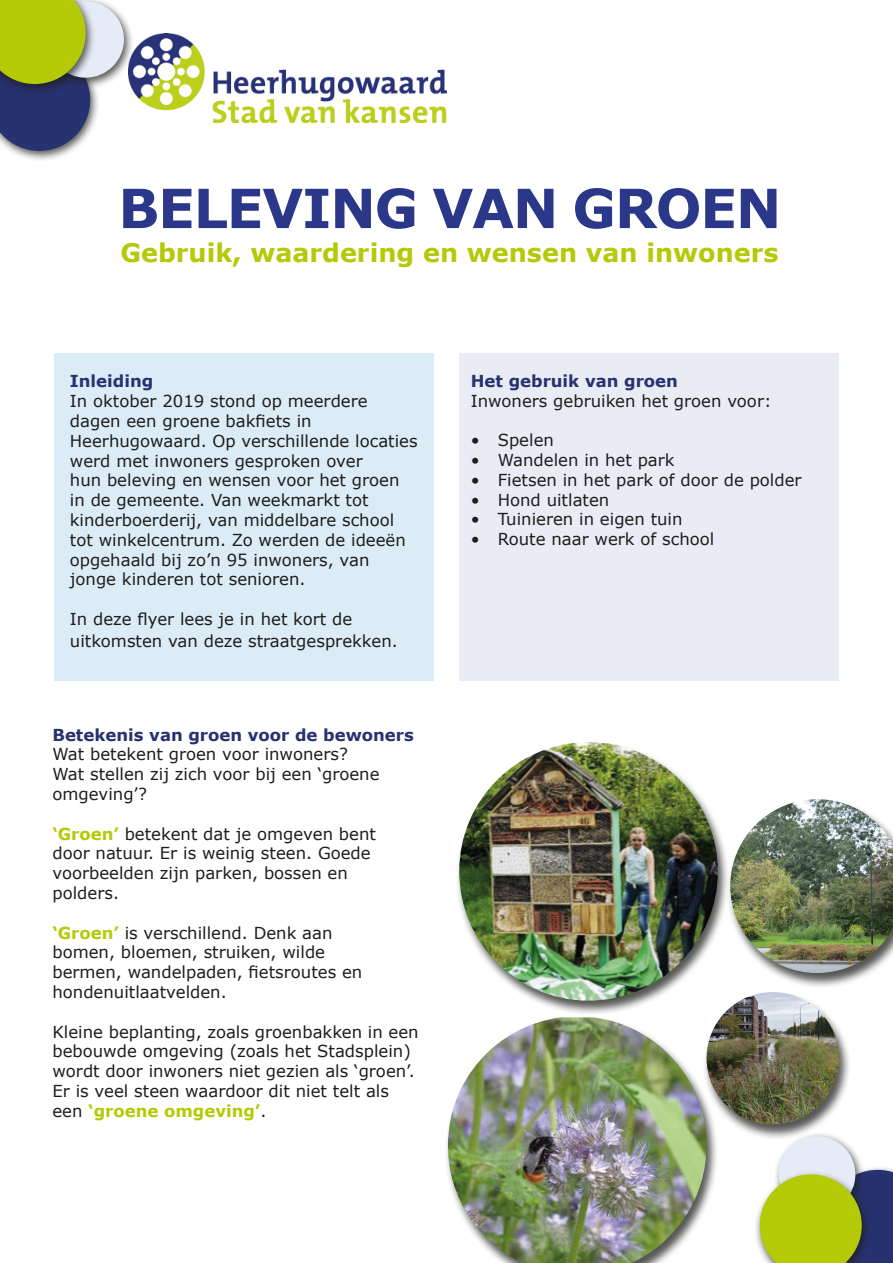
<style>
.page{position:relative;width:893px;height:1263px;background:#fff}
.page>*{position:absolute;margin:0;border:0;box-sizing:border-box;transform-origin:0 0}
.t1{font:700 54px "Verdana";letter-spacing:-.025em;color:#2b3889}
.t2{font:700 25.5px "Verdana";color:#b4ca07}
.t3{font:16.5px/19.8px "Verdana";color:#1d1d1b}
.t4{font:700 16.5px "Verdana";color:#273270}
.s1{font-weight:700;color:#b4ca07}
</style>
<div class="page">
<div style="left:0;top:44px;width:100px;height:119px;background:#1d1d1b;opacity:.75"></div>
<div style="left:459px;top:353px;width:380px;height:327px;background:#e9ecf4"></div>
<div style="left:54px;top:353px;width:380px;height:327px;background:#dcecf7"></div>
<img style="left:131px;top:33px;width:315px;height:89px">
<div style="left:455px;top:741px;width:275px;height:275px;background:#1d1d1b;opacity:.75"></div>
<img style="left:459px;top:742px;width:259px;height:259px;border-radius:129px">
<div style="left:726px;top:798px;width:167px;height:190px;background:#1d1d1b;opacity:.75"></div>
<img style="left:730px;top:799px;width:163px;height:174px">
<div style="left:703px;top:991px;width:148px;height:149px;background:#1d1d1b;opacity:.75"></div>
<img style="left:707px;top:992px;width:132px;height:132px;border-radius:66px">
<div style="left:444px;top:1016px;width:275px;height:247px;background:#1d1d1b;opacity:.75"></div>
<img style="left:448px;top:1017px;width:258px;height:246px">
<div style="left:41px;top:0;width:93px;height:89px;background:#1d1d1b;opacity:.75"></div>
<div style="left:47px;top:1px;width:77px;height:77px;background:#e6ecf7;border-radius:50%"></div>
<div style="left:0;top:0;width:96px;height:96px;background:#1d1d1b;opacity:.75"></div>
<svg style="left:0;top:0;width:90px;height:151px;background:#798844"></svg>
<div style="left:773px;top:1131px;width:93px;height:93px;background:#1d1d1b;opacity:.75"></div>
<div style="left:779px;top:1136px;width:76px;height:76px;background:#e6ecf7;border-radius:50%"></div>
<div style="left:754px;top:1170px;width:118px;height:93px;background:#1d1d1b;opacity:.75"></div>
<svg style="left:760px;top:1170px;width:133px;height:93px;background:#93a43d"></svg>
<p class="t1" style="left:118px;top:170px;width:665px">BELEVING VAN GROEN</p>
<p class="t2" style="left:120px;top:235px;width:660px">Gebruik, waardering en wensen van inwoners</p>
<p class="t4" style="left:70px;top:370px;width:85px">Inleiding</p>
<p class="t3" style="left:70px;top:391px;width:349px">In oktober 2019 stond op meerdere dagen een groene bakfiets in Heerhugowaard. Op verschillende locaties werd met inwoners gesproken over<br>hun beleving en wensen voor het groen in de gemeente. Van weekmarkt tot kinderboerderij, van middelbare school tot winkelcentrum. Zo werden de ideeën opgehaald bij zo’n 95 inwoners, van jonge kinderen tot senioren.</p>
<p class="t3" style="left:70px;top:608px;width:329px;line-height:21.6px">In deze flyer lees je in het kort de uitkomsten van deze straatgesprekken.</p>
<p class="t4" style="left:52px;top:723px;width:363px">Betekenis van groen voor de bewoners</p>
<p class="t3" style="left:52px;top:744px;width:329px">Wat betekent groen voor inwoners?<br>Wat stellen zij zich voor bij een ‘groene omgeving’?</p>
<p class="t3" style="left:52px;top:823px;width:325px"><span class="s1">‘Groen’</span> betekent dat je omgeven bent door natuur. Er is weinig steen. Goede voorbeelden zijn parken, bossen en polders.</p>
<p class="t3" style="left:52px;top:922px;width:311px"><span class="s1">‘Groen’</span> is verschillend. Denk aan bomen, bloemen, struiken, wilde bermen, wandelpaden, fietsroutes en hondenuitlaatvelden.</p>
<p class="t3" style="left:52px;top:1021px;width:368px">Kleine beplanting, zoals groenbakken in een bebouwde omgeving (zoals het Stadsplein) wordt door inwoners niet gezien als ‘groen’.<br>Er is veel steen waardoor dit niet telt als een <span class="s1">‘groene omgeving’</span>.</p>
<p class="t4" style="left:471px;top:369px;width:209px">Het gebruik van groen</p>
<p class="t3" style="left:471px;top:391px;width:302px">Inwoners gebruiken het groen voor:</p>
<p class="t3" style="left:471px;top:430px;width:85px">• Spelen</p>
<p class="t3" style="left:471px;top:450px;width:205px">• Wandelen in het park</p>
<p class="t3" style="left:471px;top:470px;width:332px">• Fietsen in het park of door de polder</p>
<p class="t3" style="left:471px;top:490px;width:140px">• Hond uitlaten</p>
<p class="t3" style="left:471px;top:509px;width:213px">• Tuinieren in eigen tuin</p>
<p class="t3" style="left:471px;top:529px;width:245px">• Route naar werk of school</p>
</div>
